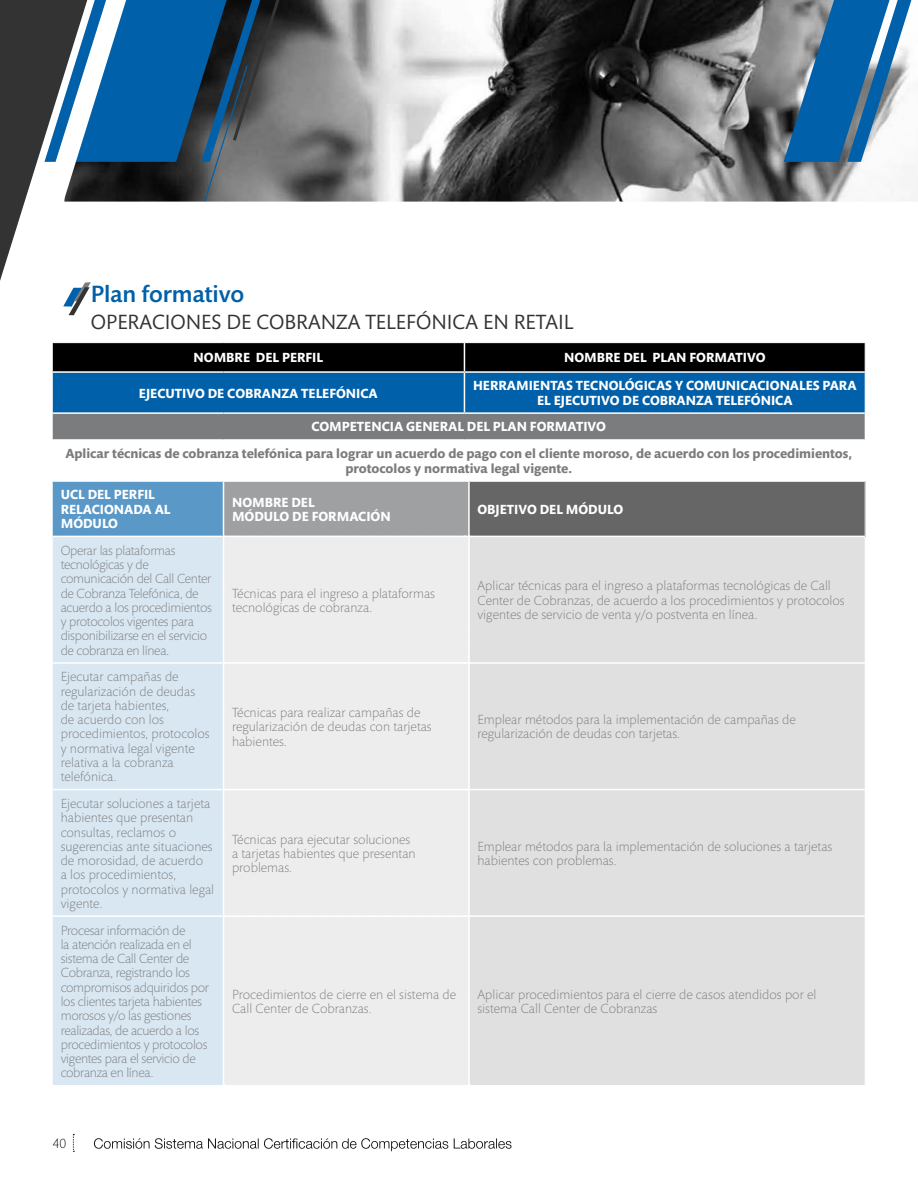
<style>
.page{position:relative;width:918px;height:1188px;background:#fff}
.page>*{position:absolute;margin:0;border:0;box-sizing:border-box;transform-origin:0 0}
.t1{font:500 24px "Mundo Sans Std";color:#0060a9}
.t2{font:21px "Mundo Sans Std";color:#333}
.t3{font:300 13.5px/14.2px "Mundo Sans Std";color:#7b7c7e}
.t4{font:300 13.5px/14.2px "Mundo Sans Std";letter-spacing:-.025em;color:#7b7c7e}
.t5{font:700 13.5px/14.2px "Mundo Sans Std";color:#fff;text-align:center}
.t6{font:700 13.5px/14.2px "Mundo Sans Std";color:#7b7c7e;text-align:center}
.t7{font:300 13.5px "Mundo Sans Std";color:#000}
</style>
<div class="page">
<img style="left:412px;top:0;width:506px;height:202px">
<svg style="left:94px;top:1138px;width:354px;height:13px"></svg>
<svg style="left:454px;top:1138px;width:58px;height:11px"></svg>
<svg style="left:73px;top:1134px;width:1px;height:18px"></svg>
<svg style="left:784px;top:0;width:134px;height:162px"></svg>
<svg style="left:392px;top:0;width:20px;height:202px"></svg>
<svg style="left:139px;top:0;width:253px;height:202px;background:#576d7d"></svg>
<svg style="left:0;top:0;width:139px;height:281px"></svg>
<div style="left:53px;top:273px;width:802px;height:89px;background:#fff"></div>
<div style="left:52px;top:481px;width:172px;height:55px;background:#5998c7"></div>
<div style="left:224px;top:481px;width:245px;height:55px;background:#9fa0a2"></div>
<div style="left:469px;top:481px;width:396px;height:55px;background:#666"></div>
<div style="left:53px;top:537px;width:170px;height:548px;background:#d9e7f2"></div>
<div style="left:470px;top:537px;width:395px;height:548px;background:#e0e0e0"></div>
<hr style="left:53px;top:789px;width:170px;height:1px;background:#fff">
<hr style="left:470px;top:789px;width:395px;height:1px;background:#fff">
<hr style="left:53px;top:915px;width:170px;height:2px;background:#fff">
<hr style="left:470px;top:915px;width:395px;height:2px;background:#fff">
<hr style="left:53px;top:662px;width:170px;height:2px;background:#fff">
<svg style="left:52px;top:342px;width:814px;height:98px;background:#2c5371"></svg>
<hr style="left:469px;top:439px;width:396px;height:2px;background:#fff">
<hr style="left:470px;top:662px;width:395px;height:2px;background:#fff">
<hr style="left:53px;top:480px;width:171px;height:2px;background:#fff">
<hr style="left:52px;top:481px;width:1px;height:55px;background:#fff">
<hr style="left:224px;top:480px;width:240px;height:2px;background:#fff">
<hr style="left:223px;top:482px;width:1px;height:54px;background:#fff">
<hr style="left:469px;top:480px;width:396px;height:2px;background:#fff">
<hr style="left:468px;top:482px;width:2px;height:54px;background:#fff">
<div style="left:224px;top:537px;width:244px;height:548px;background:#ededee"></div>
<svg style="left:63px;top:282px;width:28px;height:33px"></svg>
<h1 class="t1" style="left:91px;top:280px;width:155px">Plan formativo</h1>
<h2 class="t2" style="left:91px;top:310px;width:484px">OPERACIONES DE COBRANZA TELEFÓNICA EN RETAIL</h2>
<p class="t5" style="left:194px;top:351px;width:42px">Nombre</p>
<p class="t5" style="left:256px;top:351px;width:9px">del</p>
<p class="t5" style="left:282px;top:351px;width:37px">perfil</p>
<p class="t5" style="left:564px;top:351px;width:42px">Nombre</p>
<p class="t5" style="left:623px;top:351px;width:9px">del</p>
<p class="t5" style="left:652px;top:351px;width:10px">plan</p>
<p class="t5" style="left:690px;top:351px;width:47px">formativo</p>
<p class="t5" style="left:139px;top:386px;width:240px">EJECUTIVO DE COBRANZA TELEFÓNICA</p>
<p class="t5" style="left:473px;top:379px;width:385px">HERRAMIENTAS TECNOLÓGICAS Y COMU NICACIONALES PARA<br>EL EJECUTIVO DE COBRANZA TELEFÓNICA</p>
<p class="t5" style="left:311px;top:420px;width:39px">Competencia</p>
<p class="t5" style="left:406px;top:420px;width:10px">general</p>
<p class="t5" style="left:467px;top:420px;width:9px">del</p>
<p class="t5" style="left:493px;top:420px;width:10px">plan</p>
<p class="t5" style="left:530px;top:420px;width:47px">formativo</p>
<p class="t6" style="left:65px;top:447px;width:788px">Aplicar técnicas de cobranza telefónica para lograr un acuerdo de pago con el cliente moroso, de acuerdo con los procedimientos, protocolos y normativa legal vigente.</p>
<p class="t5" style="left:61px;top:488px;width:36px">UCL del</p>
<p class="t5" style="left:114px;top:488px;width:37px">perfil</p>
<p class="t5" style="left:61px;top:502px;width:10px">relacionada</p>
<p class="t5" style="left:155px;top:502px;width:9px">al</p>
<p class="t5" style="left:61px;top:517px;width:50px">módulo</p>
<p class="t5" style="left:232px;top:495px;width:42px">Nombre</p>
<p class="t5" style="left:232px;top:495px;width:158px;text-align:left;text-indent:59px">del<br>módulo de formación</p>
<p class="t5" style="left:477px;top:502px;width:18px">Objetivo</p>
<p class="t5" style="left:540px;top:502px;width:9px">del</p>
<p class="t5" style="left:566px;top:502px;width:50px">módulo</p>
<p class="t4" style="left:61px;top:544px;width:153px">Operar las plataformas tecnológicas y de comunicación del Call Center de Cobranza Telefónica, de acuerdo a los procedimientos y protocolos vigentes para disponibilizarse en el servicio de cobranza en línea.</p>
<p class="t3" style="left:61px;top:670px;width:151px">Ejecutar campañas de regularización de deudas de tarjeta habientes,<br>de acuerdo con los procedimientos, protocolos y normativa legal vigente relativa a la cobranza telefónica.</p>
<p class="t3" style="left:61px;top:797px;width:155px">Ejecutar soluciones a tarjeta habientes que presentan consultas, reclamos o sugerencias ante situaciones de morosidad, de acuerdo<br>a los procedimientos, protocolos y normativa legal vigente.</p>
<p class="t4" style="left:61px;top:924px;width:150px">Procesar información de<br>la atención realizada en el sistema de Call Center de<br>Cobranza, registrando los compromisos adquiridos por los clientes tarjeta habientes morosos y/o las gestiones realizadas, de acuerdo a los procedimientos y protocolos vigentes para el servicio de cobranza en línea.</p>
<p class="t3" style="left:232px;top:586px;width:205px">Técnicas para el ingreso a plataformas tecnológicas de cobranza.</p>
<p class="t3" style="left:477px;top:579px;width:369px">Aplicar técnicas para el ingreso a plataformas tecnológicas de Call<br>Center de Cobranzas, de acuerdo a los procedimientos y protocolos vigentes de servicio de venta y/o postventa en línea.</p>
<p class="t3" style="left:232px;top:706px;width:201px">Técnicas para realizar campañas de regularización de deudas con tarjetas habientes.</p>
<p class="t3" style="left:477px;top:713px;width:320px">Emplear métodos para la implementación de campañas de regularización de deudas con tarjetas.</p>
<p class="t3" style="left:232px;top:833px;width:185px">Técnicas para ejecutar soluciones a tarjetas habientes que presentan problemas.</p>
<p class="t3" style="left:477px;top:840px;width:356px">Emplear métodos para la implementación de soluciones a tarjetas habientes con problemas.</p>
<p class="t3" style="left:232px;top:988px;width:226px">Procedimientos de cierre en el sistema de<br>Call Center de Cobranzas.</p>
<p class="t3" style="left:477px;top:988px;width:341px">Aplicar procedimientos para el cierre de casos atendidos por el sistema Call Center de Cobranzas</p>
<p class="t7" style="left:53px;top:1136px;width:15px">40</p>
</div>
